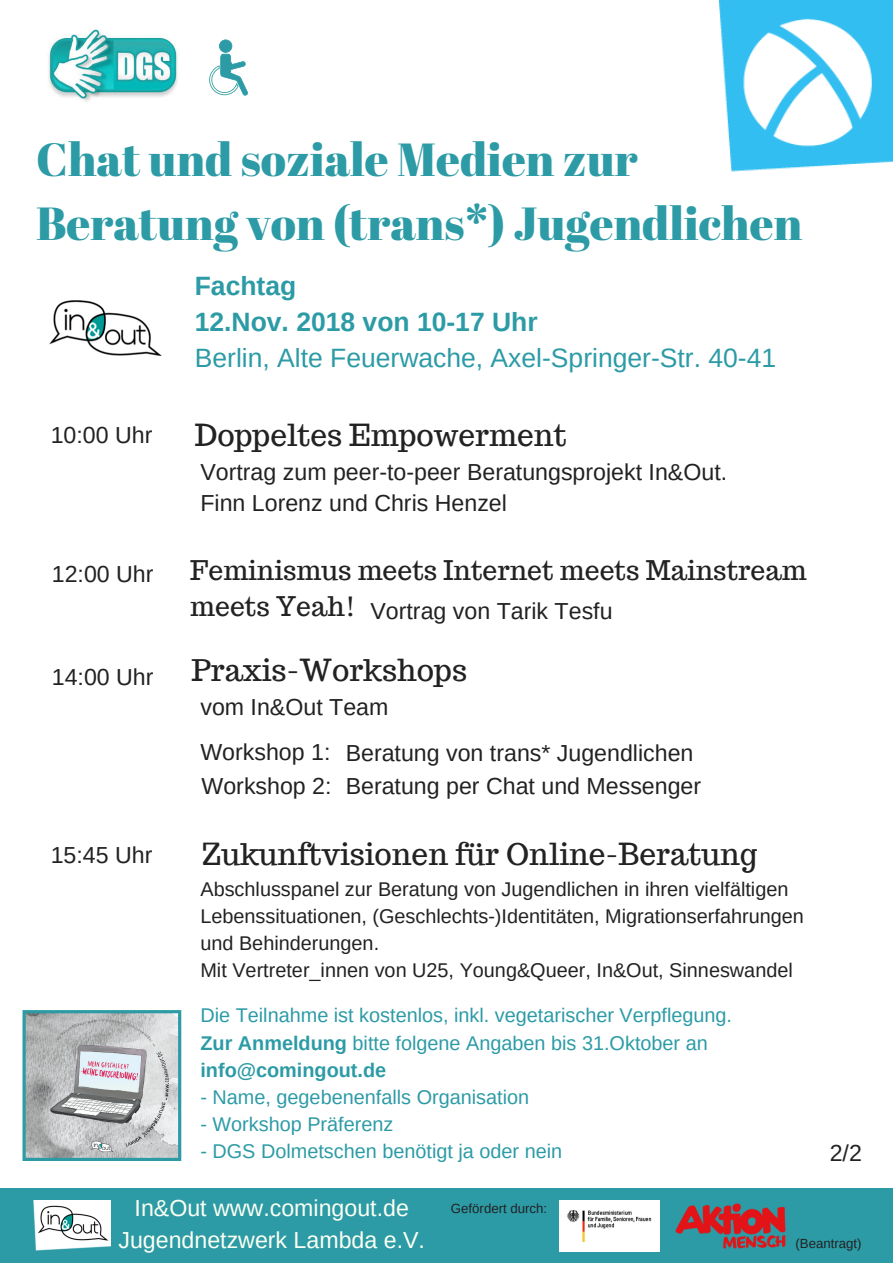
<style>
.page{position:relative;width:893px;height:1263px;background:#fff}
.page>*{position:absolute;margin:0;border:0;box-sizing:border-box;transform-origin:0 0}
.t1{font:46.35px/64.2px "Abril Fatface";color:#2c9ba6}
.t2{font:29.85px "Trocchi";color:#222}
.t3{font:26.55px "Arimo";color:#2c9ba6}
.t4{font:26.55px "Trocchi";color:#222}
.t5{font:700 26.55px/36px "Arimo";color:#2c9ba6}
.t6{font:23.25px/31.5px "Arimo";color:#222}
.t7{font:23.25px/31.5px "Arimo";color:#fcfff3;text-align:center}
.t8{font:19.8px/27px "Arimo";color:#2c9ba6}
.t9{font:19.8px/27px "Arimo";color:#222}
.t10{font:13.2px "Arimo";color:#222}
.s1{font-family:"Trocchi";font-size:26.55px}
.s2{font-weight:700}
</style>
<div class="page">
<img style="left:719px;top:0;width:174px;height:172px">
<div style="left:0;top:1188px;width:893px;height:75px;background:#2c9ba6"></div>
<img style="left:33px;top:1200px;width:77px;height:51px">
<img style="left:560px;top:1200px;width:100px;height:51px">
<img style="left:48px;top:29px;width:131px;height:72px">
<svg style="left:209px;top:39px;width:39px;height:57px"></svg>
<img style="left:49px;top:300px;width:113px;height:56px">
<svg style="left:23px;top:1010px;width:158px;height:151px;background:#b2bbbd"></svg>
<img style="left:676px;top:1204px;width:110px;height:45px">
<h1 class="t1" style="left:36px;top:126px;width:768px">Chat und soziale Medien zur<br>Beratung von (trans*) Jugendlichen</h1>
<p class="t5" style="left:195px;top:268px;width:344px">Fachtag<br>12.Nov. 2018 von 10-17 Uhr</p>
<p class="t3" style="left:195px;top:343px;width:583px">Berlin, Alte Feuerwache, Axel-Springer-Str. 40-41</p>
<p class="t6" style="left:51px;top:419px;width:103px">10:00 Uhr</p>
<p class="t2" style="left:195px;top:415px;width:373px">Doppeltes Empowerment</p>
<p class="t6" style="left:200px;top:456px;width:528px">Vortrag zum peer-to-peer Beratungsprojekt In&amp;Out.<br>Finn Lorenz und Chris Henzel</p>
<p class="t6" style="left:52px;top:558px;width:103px">12:00 Uhr</p>
<p class="t4" style="left:190px;top:553px;width:618px">Feminismus meets Internet meets Mainstream</p>
<p class="t6" style="left:190px;top:595px;width:424px"><span class="s1">meets Yeah!</span> Vortrag von Tarik Tesfu</p>
<p class="t6" style="left:52px;top:661px;width:103px">14:00 Uhr</p>
<p class="t2" style="left:191px;top:651px;width:277px">Praxis-Workshops</p>
<p class="t6" style="left:200px;top:691px;width:190px">vom In&amp;Out Team</p>
<p class="t6" style="left:200px;top:735px;width:502px;line-height:33.8px">Workshop 1:<br>Workshop 2: Beratung per Chat und Messenger</p>
<p class="t6" style="left:346px;top:737px;width:349px">Beratung von trans* Jugendlichen</p>
<p class="t6" style="left:51px;top:839px;width:103px">15:45 Uhr</p>
<p class="t2" style="left:202px;top:834px;width:557px">Zukunftvisionen für Online-Beratung</p>
<p class="t9" style="left:200px;top:876px;width:605px">Abschlusspanel zur Beratung von Jugendlichen in ihren vielfältigen Lebenssituationen, (Geschlechts-)Identitäten, Migrationserfahrungen und Behinderungen.<br>Mit Vertreter_innen von U25, Young&amp;Queer, In&amp;Out, Sinneswandel</p>
<p class="t8" style="left:200px;top:1002px;width:533px">Die Teilnahme ist kostenlos, inkl. vegetarischer Verpflegung.<br><span class="s2">Zur Anmeldung</span> bitte folgene Angaben bis 31.Oktober an <span class="s2">info@comingout.de</span></p>
<p class="t8" style="left:200px;top:1083px;width:330px">- Name, gegebenenfalls Organisation</p>
<p class="t8" style="left:200px;top:1110px;width:195px">- Workshop Präferenz</p>
<p class="t8" style="left:200px;top:1137px;width:363px">- DGS Dolmetschen benötigt ja oder nein</p>
<p class="t6" style="left:830px;top:1137px;width:34px">2/2</p>
<p class="t7" style="left:118px;top:1192px;width:308px">In&amp;Out www.comingout.de<br>Jugendnetzwerk Lambda e.V.</p>
<p class="t10" style="left:451px;top:1201px;width:98px">Gefördert durch:</p>
<p class="t10" style="left:795px;top:1236px;width:68px">(Beantragt)</p>
</div>
